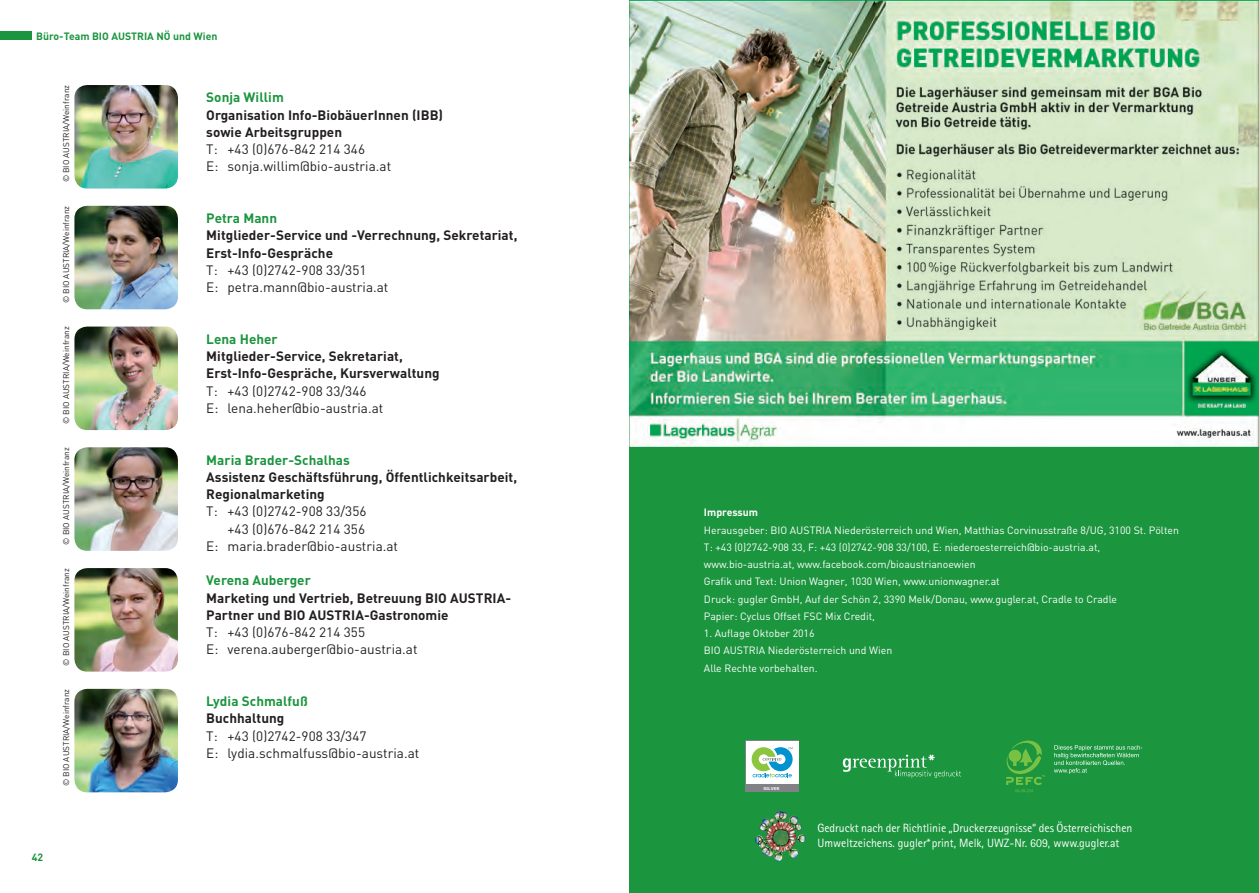
<style>
.page{position:relative;width:1259px;height:893px;background:#fff}
.page>*{position:absolute;margin:0;border:0;box-sizing:border-box;transform-origin:0 0}
.t1{font:700 13.5px/17.2px "DIN";letter-spacing:.005em;color:#231f20}
.t2{font:13.5px/17.2px "DIN";letter-spacing:.005em;color:#231f20}
.t3{font:700 13.5px "DIN";letter-spacing:.005em;color:#1b953e}
.t4{font:12px/14.4px "Agfa Rotis Sans Serif";color:#fff}
.t5{font:10.5px/17.2px "DIN";color:#fff}
.t6{font:700 10.5px "DIN";color:#1b953e}
.t7{font:700 10.5px "DIN";color:#fff}
.t8{font:8.25px "DIN";letter-spacing:.005em;color:#231f20}
.t9{font:700 3.9px "Verdana";color:#f5f4f7}
</style>
<div class="page">
<div style="left:629px;top:446px;width:630px;height:447px;background:#1b953e"></div>
<img style="left:74px;top:206px;width:104px;height:103px">
<img style="left:74px;top:447px;width:104px;height:104px">
<img style="left:74px;top:327px;width:104px;height:103px">
<img style="left:74px;top:689px;width:104px;height:103px">
<svg style="left:843px;top:754px;width:118px;height:24px"></svg>
<div style="left:745px;top:784px;width:54px;height:8px;background:#808285"></div>
<svg style="left:745px;top:740px;width:54px;height:44px"></svg>
<div style="left:746px;top:741px;width:52px;height:42px;background:#fff"></div>
<svg style="left:751px;top:747px;width:41px;height:30px"></svg>
<img style="left:769px;top:811px;width:11px;height:15px">
<svg style="left:1054px;top:745px;width:88px;height:29px"></svg>
<svg style="left:1006px;top:741px;width:39px;height:51px"></svg>
<img style="left:74px;top:85px;width:104px;height:104px">
<img style="left:74px;top:568px;width:104px;height:104px">
<div style="left:0;top:32px;width:32px;height:8px;background:#1b953e"></div>
<img style="left:629px;top:0;width:630px;height:446px">
<p class="t6" style="left:36px;top:30px;width:183px">Büro-Team BIO AUSTRIA NÖ und Wien</p>
<p class="t8" style="left:61px;top:182px;width:99px;rotate:-90deg">© BIO AUSTRIA/Weinfranz</p>
<p class="t8" style="left:61px;top:303px;width:99px;rotate:-90deg">© BIO AUSTRIA/Weinfranz</p>
<p class="t8" style="left:61px;top:424px;width:99px;rotate:-90deg">© BIO AUSTRIA/Weinfranz</p>
<p class="t8" style="left:61px;top:545px;width:99px;rotate:-90deg">© BIO AUSTRIA/Weinfranz</p>
<p class="t8" style="left:61px;top:665px;width:99px;rotate:-90deg">© BIO AUSTRIA/Weinfranz</p>
<p class="t8" style="left:61px;top:786px;width:99px;rotate:-90deg">© BIO AUSTRIA/Weinfranz</p>
<p class="t6" style="left:32px;top:851px;width:13px">42</p>
<p class="t3" style="left:206px;top:89px;width:79px">Sonja Willim</p>
<p class="t1" style="left:206px;top:105px;width:238px">Organisation I nfo-BiobäuerI nnen (I BB) sowie Arbeitsgruppen</p>
<p class="t2" style="left:206px;top:140px;width:186px">T: +43 (0)676-842 214 346<br>E: sonja.willim@bio-austria.at</p>
<p class="t3" style="left:206px;top:209px;width:72px">Petra Mann</p>
<p class="t1" style="left:206px;top:226px;width:313px">Mitglieder-Service und -Verrechnung, Sekretariat,<br>Erst-I nfo-Gespräche</p>
<p class="t2" style="left:206px;top:261px;width:184px">T: +43 (0)2742-908 33/351<br>E: petra.mann@bio-austria.at</p>
<p class="t3" style="left:206px;top:330px;width:73px">Lena Heher</p>
<p class="t1" style="left:206px;top:347px;width:235px">Mitglieder-Service, Sekretariat,<br>Erst-I nfo-Gespräche, Kursverwaltung</p>
<p class="t2" style="left:206px;top:382px;width:179px">T: +43 (0)2742-908 33/346<br>E: lena.heher@bio-austria.at</p>
<p class="t3" style="left:206px;top:451px;width:145px">Maria Brader-Schalhas</p>
<p class="t1" style="left:206px;top:468px;width:312px">Assistenz Geschäftsführung, Öffentlichkeitsarbeit,<br>Regionalmarketing</p>
<p class="t2" style="left:206px;top:503px;width:162px">T: +43 (0)2742-908 33/356</p>
<p class="t2" style="left:227px;top:520px;width:139px">+43 (0)676-842 214 356</p>
<p class="t2" style="left:206px;top:537px;width:193px">E: maria.brader@bio-austria.at</p>
<p class="t3" style="left:206px;top:572px;width:106px">Verena Auberger</p>
<p class="t1" style="left:206px;top:588px;width:306px">Marketing und Vertrieb, Betreuung BIO AUSTRIA-<br>Partner und BIO AUSTRIA-Gastronomie</p>
<p class="t2" style="left:206px;top:623px;width:213px">T: +43 (0)676-842 214 355<br>E: verena.auberger@bio-austria.at</p>
<p class="t3" style="left:206px;top:692px;width:103px">Lydia Schmalfuß</p>
<p class="t1" style="left:206px;top:709px;width:80px">Buchhaltung</p>
<p class="t2" style="left:206px;top:727px;width:215px">T: +43 (0)2742-908 33/347<br>E: lydia.schmalfuss@bio-austria.at</p>
<p class="t7" style="left:704px;top:506px;width:56px">I mpressum</p>
<p class="t5" style="left:704px;top:521px;width:476px">Herausgeber: BIO AUSTRIA Niederösterreich und Wien, Matthias Corvinusstraße 8/UG, 3100 St. Pölten T: +43 (0)2742-908 33, F: +43 (0)2742-908 33/100, E: niederoesterreich@bio-austria.at, www.bio-austria.at, www.facebook.com/bioaustrianoewien<br>Grafik und Text: Union Wagner, 1030 Wien, www.unionwagner.at<br>Druck: gugler GmbH, Auf der Schön 2, 3390 Melk/Donau, www.gugler.at, Cradle to Cradle<br>Papier: Cyclus Offset FSC Mix Credit,</p>
<p class="t5" style="left:704px;top:624px;width:190px">1. Auflage Oktober 2016<br>BIO AUSTRIA Niederösterreich und Wien<br>Alle Rechte vorbehalten.</p>
<p class="t9" style="left:763px;top:785px;width:18px">SILVER</p>
<p class="t4" style="left:817px;top:821px;width:316px">Gedruckt nach der Richtlinie „Druckerzeugnisse“ des Österreichischen<br>Umweltzeichens. gugler*print, Melk, UWZ-Nr. 609, www.gugler.at</p>
</div>
